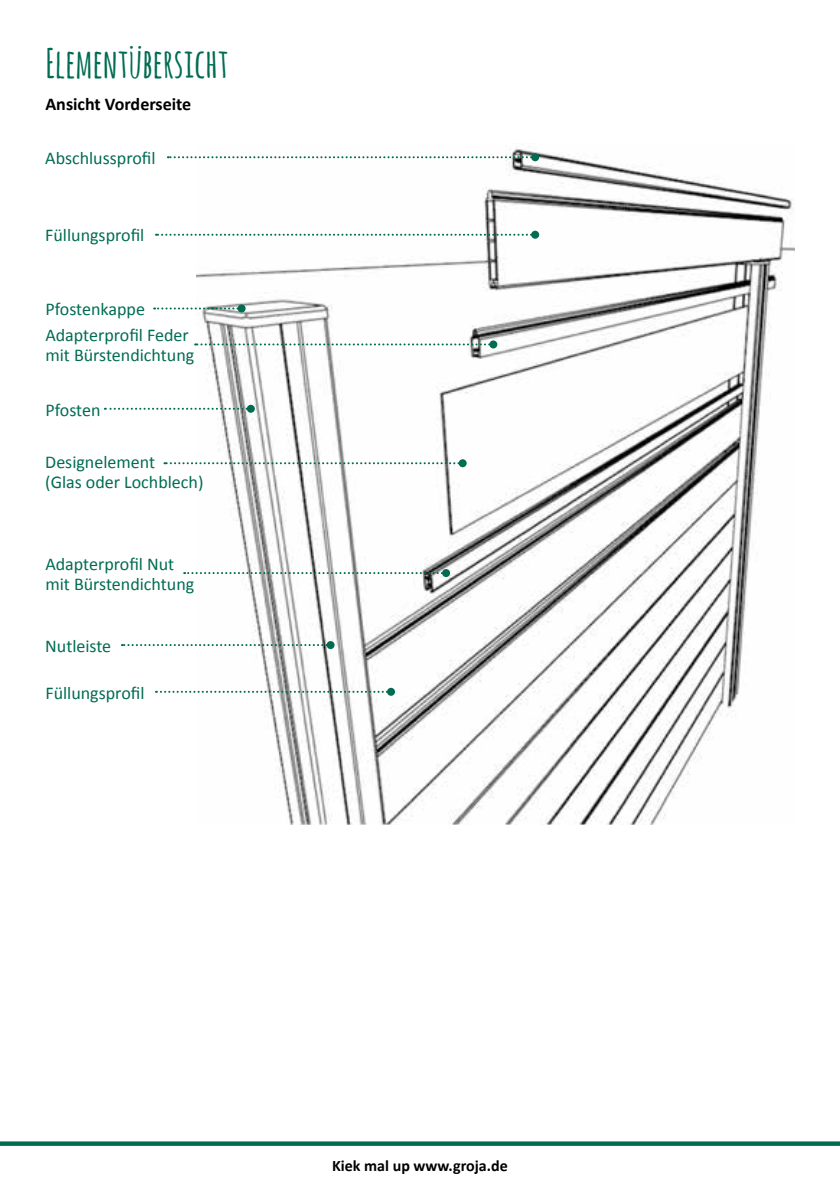
<style>
.page{position:relative;width:840px;height:1191px;background:#fff}
.page>*{position:absolute;margin:0;border:0;box-sizing:border-box;transform-origin:0 0}
.t1{font:700 40px "Amatic SC";color:#006c52}
.t2{font:18px/20px "Calibri";color:#006c52}
.t3{font:700 18px "Calibri";color:#000}
.t4{font:700 16px "Calibri";color:#000}
</style>
<div class="page">
<svg style="left:0;top:1141px;width:839px;height:4px;background:#1b7b64"></svg>
<img style="left:196px;top:148px;width:598px;height:676px">
<svg style="left:122px;top:644px;width:204px;height:2px"></svg>
<div style="left:326px;top:641px;width:8px;height:8px;background:#006c52;border-radius:50%"></div>
<svg style="left:105px;top:408px;width:142px;height:2px"></svg>
<div style="left:247px;top:405px;width:8px;height:8px;background:#006c52;border-radius:50%"></div>
<svg style="left:154px;top:307px;width:83px;height:2px"></svg>
<div style="left:237px;top:304px;width:8px;height:8px;background:#006c52;border-radius:50%"></div>
<svg style="left:184px;top:572px;width:258px;height:2px"></svg>
<div style="left:442px;top:569px;width:8px;height:8px;background:#006c52;border-radius:50%"></div>
<svg style="left:195px;top:343px;width:294px;height:2px"></svg>
<div style="left:489px;top:340px;width:8px;height:8px;background:#006c52;border-radius:50%"></div>
<svg style="left:156px;top:234px;width:375px;height:2px"></svg>
<div style="left:531px;top:231px;width:8px;height:8px;background:#006c52;border-radius:50%"></div>
<svg style="left:156px;top:691px;width:231px;height:2px"></svg>
<div style="left:387px;top:688px;width:8px;height:8px;background:#006c52;border-radius:50%"></div>
<svg style="left:168px;top:156px;width:363px;height:2px"></svg>
<div style="left:531px;top:153px;width:8px;height:8px;background:#006c52;border-radius:50%"></div>
<svg style="left:164px;top:462px;width:294px;height:2px"></svg>
<div style="left:458px;top:459px;width:8px;height:8px;background:#006c52;border-radius:50%"></div>
<h1 class="t1" style="left:45px;top:35px;width:185px">Elementübersicht</h1>
<p class="t3" style="left:45px;top:93px;width:147px">Ansicht Vorderseite</p>
<p class="t2" style="left:45px;top:148px;width:112px">Abschlussprofil</p>
<p class="t2" style="left:45px;top:225px;width:100px">Füllungsprofil</p>
<p class="t2" style="left:45px;top:299px;width:101px">Pfostenkappe</p>
<p class="t2" style="left:45px;top:325px;width:150px">Adapterprofil Feder mit Bürstendichtung</p>
<p class="t2" style="left:45px;top:399px;width:57px">Pfosten</p>
<p class="t2" style="left:45px;top:452px;width:160px">Designelement<br>(Glas oder Lochblech)</p>
<p class="t2" style="left:45px;top:554px;width:150px">Adapterprofil Nut mit Bürstendichtung</p>
<p class="t2" style="left:45px;top:636px;width:67px">Nutleiste</p>
<p class="t2" style="left:45px;top:682px;width:100px">Füllungsprofil</p>
<p class="t4" style="left:332px;top:1155px;width:177px">Kiek mal up www.groja.de</p>
</div>
